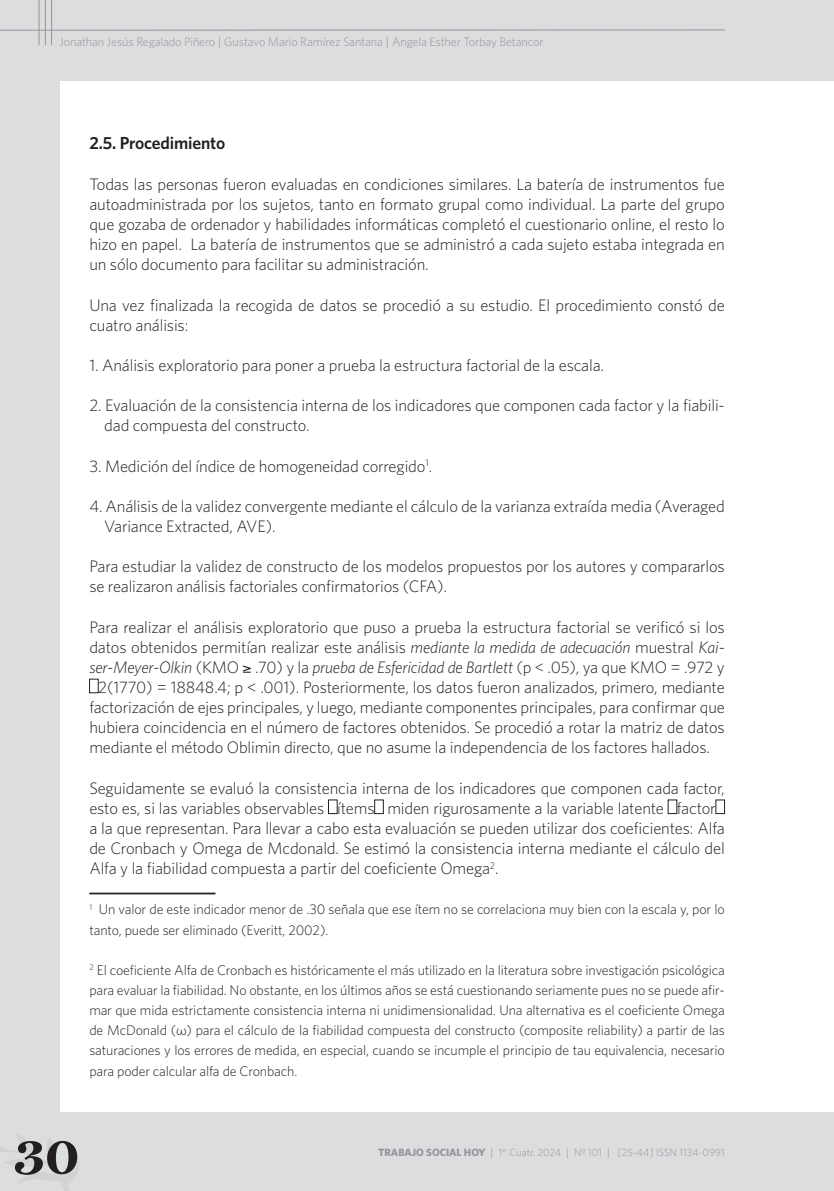
<style>
.page{position:relative;width:834px;height:1191px;background:#fff}
.page>*{position:absolute;margin:0;border:0;box-sizing:border-box;transform-origin:0 0}
.t1{font:700 52.5px "Miller Text";color:#231f20}
.t2{font:600 17.5px "Whitney";letter-spacing:-.01em;color:#231f20}
.t3{font:300 16.62px/20.1px "Whitney";letter-spacing:-.01em;color:#231f20}
.t4{font:italic 300 16.62px "Whitney";letter-spacing:-.01em;color:#231f20}
.t5{font:300 14px/20.1px "Whitney";letter-spacing:-.01em;color:#231f20}
.t6{font:300 12.25px "Whitney";letter-spacing:-.01em;color:#939598}
.t7{font:300 10.5px "Whitney";color:#939598}
.s1{font-family:"Miller Text";font-weight:400}
.s2{font-style:italic}
.s3{font-style:normal}
.s4{font-weight:700}
</style>
<div class="page">
<div style="left:0;top:0;width:833px;height:1191px;background:#dcdddf"></div>
<div style="left:60px;top:81px;width:773px;height:1030px;background:#fff"></div>
<svg style="left:0;top:1134px;width:79px;height:57px"></svg>
<hr style="left:39px;top:0;width:1px;height:45px;background:#939598">
<hr style="left:0;top:30px;width:724px;height:1px;background:#939598">
<hr style="left:45px;top:0;width:1px;height:45px;background:#939598">
<hr style="left:51px;top:0;width:1px;height:45px;background:#939598">
<div style="left:89px;top:679px;width:9px;height:14px;border:1px solid #231f20"></div>
<div style="left:328px;top:799px;width:9px;height:15px;border:1px solid #231f20"></div>
<div style="left:374px;top:799px;width:9px;height:15px;border:1px solid #231f20"></div>
<hr style="left:89px;top:892px;width:126px;height:2px;background:#231f20">
<p class="t6" style="left:60px;top:34px;width:485px">Jonathan Jesús Regalado Piñero <span class="s1">|</span> Gustavo Mario Ramírez Santana <span class="s1">|</span> Angela Esther Torbay Betancor</p>
<p class="t2" style="left:89px;top:132px;width:137px">2.5. Procedimiento</p>
<p class="t3" style="left:89px;top:173px;width:637px;text-align:justify">Todas las personas fueron evaluadas en condiciones similares. La batería de instrumentos fue autoadministrada por los sujetos, tanto en formato grupal como individual. La parte del grupo que gozaba de ordenador y habilidades informáticas completó el cuestionario online, el resto lo hizo en papel. La batería de instrumentos que se administró a cada sujeto estaba integrada en un sólo documento para facilitar su administración.</p>
<p class="t3" style="left:89px;top:294px;width:636px">Una vez finalizada la recogida de datos se procedió a su estudio. El procedimiento constó de cuatro análisis:</p>
<p class="t3" style="left:89px;top:354px;width:516px">1. Análisis exploratorio para poner a prueba la estructura factorial de la escala.</p>
<p class="t3" style="left:104px;top:395px;width:622px;text-indent:-15px">2. Evaluación de la consistencia interna de los indicadores que componen cada factor y la fiabili&shy;dad compuesta del constructo.</p>
<p class="t3" style="left:89px;top:455px;width:344px">3. Medición del índice de homogeneidad corregido<sup>1</sup>.</p>
<p class="t3" style="left:104px;top:495px;width:622px;text-indent:-15px">4. Análisis de la validez convergente mediante el cálculo de la varianza extraída media (Averaged<br>Variance Extracted, AVE).</p>
<p class="t3" style="left:89px;top:556px;width:637px">Para estudiar la validez de constructo de los modelos propuestos por los autores y compararlos se realizaron análisis factoriales confirmatorios (CFA).</p>
<p class="t3" style="left:89px;top:616px;width:636px">Para realizar el análisis exploratorio que puso a prueba la estructura factorial se verificó si los</p>
<p class="t3" style="left:89px;top:636px;width:636px">datos obtenidos permitían realizar este análisis <span class="s2">mediante la medida de adecuación</span> muestral <span class="s2">Kai-</span></p>
<p class="t4" style="left:89px;top:656px;width:636px">ser-Meyer-Olkin <span class="s3">(KMO</span> ≥ <span class="s3">.70) y la</span> prueba de Esfericidad de Bartlett <span class="s3">(p &lt; .05), ya que KMO = .972 y</span></p>
<p class="t3" style="left:98px;top:676px;width:628px">2(1770) = 18848.4; p &lt; .001). Posteriormente, los datos fueron analizados, primero, mediante</p>
<p class="t3" style="left:89px;top:697px;width:637px">factorización de ejes principales, y luego, mediante componentes principales, para confirmar que</p>
<p class="t3" style="left:89px;top:717px;width:636px">hubiera coincidencia en el número de factores obtenidos. Se procedió a rotar la matriz de datos</p>
<p class="t3" style="left:89px;top:737px;width:622px">mediante el método Oblimin directo, que no asume la independencia de los factores hallados.</p>
<p class="t3" style="left:89px;top:777px;width:636px">Seguidamente se evaluó la consistencia interna de los indicadores que componen cada factor, esto es, si las variables observables ítems miden rigurosamente a la variable latente factor a la que representan. Para llevar a cabo esta evaluación se pueden utilizar dos coeficientes: Alfa de Cronbach y Omega de Mcdonald. Se estimó la consistencia interna mediante el cálculo del Alfa y la fiabilidad compuesta a partir del coeficiente Omega<sup>2</sup>.</p>
<p class="t5" style="left:89px;top:899px;width:636px"><sup>1</sup> Un valor de este indicador menor de .30 señala que ese ítem no se correlaciona muy bien con la escala y, por lo tanto, puede ser eliminado (Everitt, 2002).</p>
<p class="t5" style="left:89px;top:959px;width:637px;text-align:justify"><sup>2</sup> El coeficiente Alfa de Cronbach es históricamente el más utilizado en la literatura sobre investigación psicológica para evaluar la fiabilidad. No obstante, en los últimos años se está cuestionando seriamente pues no se puede afir&shy;mar que mida estrictamente consistencia interna ni unidimensionalidad. Una alternativa es el coeficiente Omega de McDonald (ω) para el cálculo de la fiabilidad compuesta del constructo (composite reliability) a partir de las saturaciones y los errores de medida, en especial, cuando se incumple el principio de tau equivalencia, necesario para poder calcular alfa de Cronbach.</p>
<h1 class="t1" style="left:14px;top:1124px;width:67px">30</h1>
<p class="t7" style="left:378px;top:1145px;width:348px"><span class="s4">TRABAJO SOCIAL HOY</span> <span class="s1">|</span> 1<sup>er</sup> Cuatr. 2024 <span class="s1">|</span> Nº 101 <span class="s1">|</span> [25-44] ISSN 1134-0991</p>
</div>
